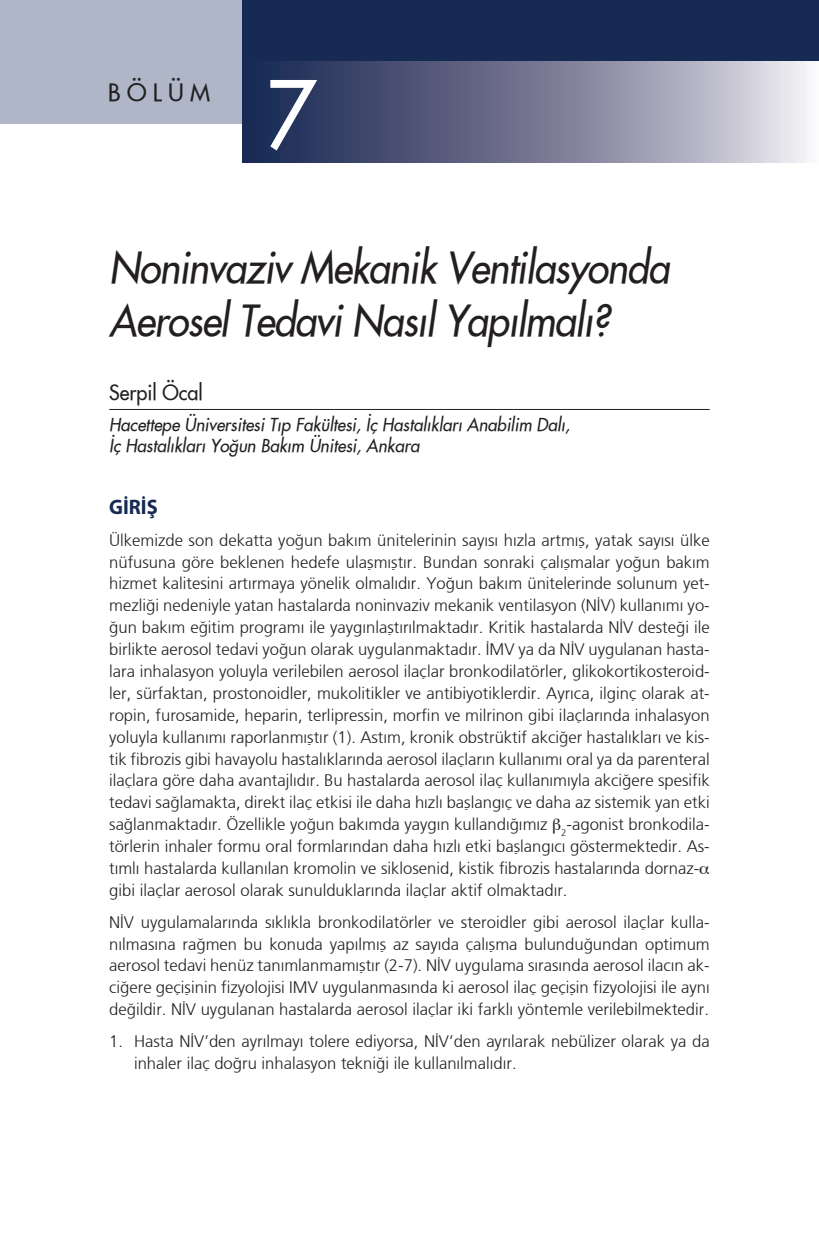
<style>
.page{position:relative;width:819px;height:1241px;background:#fff}
.page>*{position:absolute;margin:0;border:0;box-sizing:border-box;transform-origin:0 0}
.t1{font:91.52px "Futura";color:#fff;scale:.94 1}
.t2{font:italic 42px/52.5px "Futura";letter-spacing:-.02em;color:#231f20;scale:.93 1}
.t3{font:23.45px "Futura";letter-spacing:.265em;color:#231f20}
.t4{font:700 21px "Myriad Pro";color:#172a54}
.t5{font:20.47px "Futura";color:#231f20;scale:.96 1}
.t6{font:italic 17.5px/21px "Futura";color:#231f20;scale:.96 1}
.t7{font:300 16.62px/21.9px "Frutiger";color:#231f20}
</style>
<div class="page">
<div style="left:0;top:0;width:242px;height:123px;background:#aeb6c7"></div>
<div style="left:242px;top:0;width:577px;height:62px;background:#172a54"></div>
<svg style="left:242px;top:62px;width:566px;height:100px;background:#787b96"></svg>
<hr style="left:109px;top:409px;width:600px;height:1px;background:#231f20">
<h3 class="t3" style="left:108px;top:77px;width:103px">BÖLÜM</h3>
<h1 class="t1" style="left:266px;top:56px;width:54px">7</h1>
<h2 class="t2" style="left:109px;top:241px;width:604px">Noninvaziv Mekanik Ventilasyonda<br>Aerosel Tedavi Nasıl Yapılmalı?</h2>
<p class="t5" style="left:109px;top:379px;width:99px">Serpil Öcal</p>
<p class="t6" style="left:109px;top:413px;width:481px">Hacettepe Üniversitesi Tıp Fakültesi, İç Hastalıkları Anabilim Dalı,<br>İç Hastalıkları Yoğun Bakım Ünitesi, Ankara</p>
<p class="t4" style="left:109px;top:493px;width:50px">GİRİŞ</p>
<p class="t7" style="left:109px;top:529px;width:602px">Ülkemizde son dekatta yoğun bakım ünitelerinin sayısı hızla artmış, yatak sayısı ülke nüfusuna göre beklenen hedefe ulaşmıştır. Bundan sonraki çalışmalar yoğun bakım hizmet kalitesini artırmaya yönelik olmalıdır. Yoğun bakım ünitelerinde solunum yet&shy;mezliği nedeniyle yatan hastalarda noninvaziv mekanik ventilasyon (NİV) kullanımı yo&shy;ğun bakım eğitim programı ile yaygınlaştırılmaktadır. Kritik hastalarda NİV desteği ile birlikte aerosol tedavi yoğun olarak uygulanmaktadır. İMV ya da NİV uygulanan hasta&shy;lara inhalasyon yoluyla verilebilen aerosol ilaçlar bronkodilatörler, glikokortikosteroid&shy;ler, sürfaktan, prostonoidler, mukolitikler ve antibiyotiklerdir. Ayrıca, ilginç olarak at&shy;ropin, furosamide, heparin, terlipressin, morfin ve milrinon gibi ilaçlarında inhalasyon yoluyla kullanımı raporlanmıştır (1). Astım, kronik obstrüktif akciğer hastalıkları ve kis&shy;tik fibrozis gibi havayolu hastalıklarında aerosol ilaçların kullanımı oral ya da parenteral ilaçlara göre daha avantajlıdır. Bu hastalarda aerosol ilaç kullanımıyla akciğere spesifik tedavi sağlamakta, direkt ilaç etkisi ile daha hızlı başlangıç ve daha az sistemik yan etki sağlanmaktadır. Özellikle yoğun bakımda yaygın kullandığımız <sub>2</sub>-agonist bronkodila&shy;törlerin inhaler formu oral formlarından daha hızlı etki başlangıcı göstermektedir. As&shy;tımlı hastalarda kullanılan kromolin ve siklosenid, kistik fibrozis hastalarında dornaz&shy;gibi ilaçlar aerosol olarak sunulduklarında ilaçlar aktif olmaktadır.</p>
<p class="t7" style="left:109px;top:910px;width:602px;text-align:justify">NİV uygulamalarında sıklıkla bronkodilatörler ve steroidler gibi aerosol ilaçlar kulla&shy;nılmasına rağmen bu konuda yapılmış az sayıda çalışma bulunduğundan optimum aerosol tedavi henüz tanımlanmamıştır (2-7). NİV uygulama sırasında aerosol ilacın ak&shy;ciğere geçişinin fizyolojisi IMV uygulanmasında ki aerosol ilaç geçişin fizyolojisi ile aynı değildir. NİV uygulanan hastalarda aerosol ilaçlar iki farklı yöntemle verilebilmektedir.</p>
<p class="t7" style="left:134px;top:1030px;width:577px;text-indent:-25px">1. Hasta NİV’den ayrılmayı tolere ediyorsa, NİV’den ayrılarak nebülizer olarak ya da inhaler ilaç doğru inhalasyon tekniği ile kullanılmalıdır.</p>
</div>
